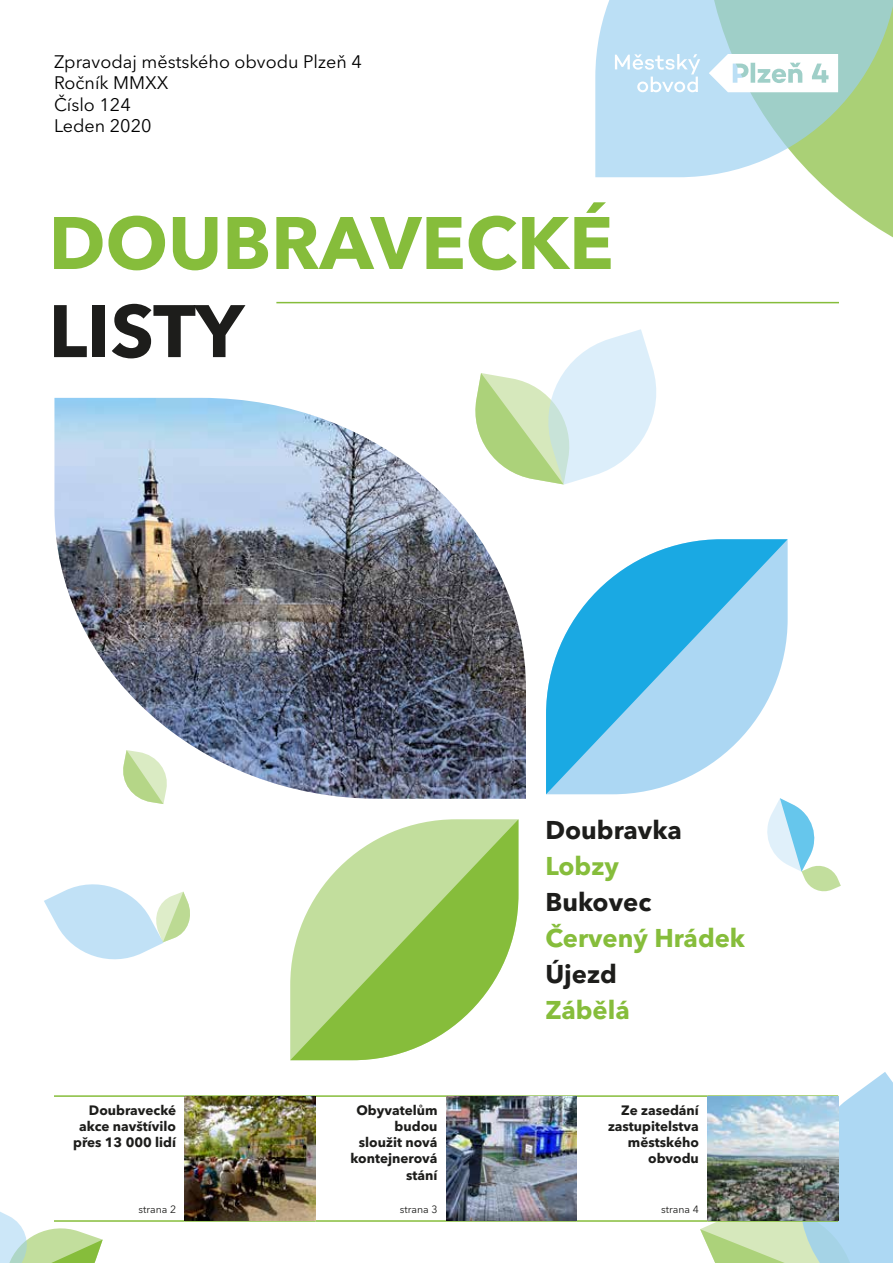
<style>
.page{position:relative;width:893px;height:1263px;background:#fff}
.page>*{position:absolute;margin:0;border:0;box-sizing:border-box;transform-origin:0 0}
.t1{font:700 73.5px "Avenir Next LT Pro";color:#86bd3b}
.t2{font:700 73.5px "Avenir Next LT Pro";letter-spacing:-.005em;color:#1d1d1b}
.t3{font:700 25.5px "Avenir Next LT Pro";color:#86bd3b}
.t4{font:700 25.5px "Avenir Next LT Pro";color:#1d1d1b}
.t5{font:18px/21.6px "Avenir Next LT Pro";color:#000}
.t6{font:700 13.5px/16.2px "Avenir Next LT Pro";color:#1d1d1b;text-align:right}
.t7{font:10.5px "Avenir Next LT Pro";color:#1d1d1b}
</style>
<div class="page">
<svg style="left:700px;top:1072px;width:193px;height:191px"></svg>
<svg style="left:686px;top:301px;width:153px;height:3px"></svg>
<svg style="left:814px;top:177px;width:79px;height:61px;fill:#aad076"></svg>
<svg style="left:595px;top:0;width:298px;height:177px;fill:#bbdff5"></svg>
<svg style="left:476px;top:329px;width:180px;height:156px"></svg>
<svg style="left:141px;top:799px;width:24px;height:5px"></svg>
<svg style="left:44px;top:884px;width:146px;height:76px"></svg>
<img style="left:54px;top:398px;width:472px;height:401px">
<svg style="left:290px;top:819px;width:228px;height:241px"></svg>
<svg style="left:546px;top:539px;width:242px;height:255px"></svg>
<svg style="left:767px;top:798px;width:74px;height:94px"></svg>
<hr style="left:276px;top:302px;width:563px;height:1px;background:#86bd3b">
<svg style="left:709px;top:54px;width:129px;height:38px"></svg>
<svg style="left:615px;top:54px;width:85px;height:38px"></svg>
<svg style="left:0;top:1212px;width:103px;height:51px"></svg>
<svg style="left:54px;top:1097px;width:653px;height:123px"></svg>
<hr style="left:185px;top:1220px;width:130px;height:2px;background:#86bd3b">
<hr style="left:446px;top:1220px;width:131px;height:2px;background:#86bd3b">
<hr style="left:707px;top:1220px;width:131px;height:2px;background:#86bd3b">
<hr style="left:54px;top:1095px;width:131px;height:2px;background:#86bd3b">
<hr style="left:185px;top:1095px;width:130px;height:2px;background:#86bd3b">
<hr style="left:315px;top:1095px;width:131px;height:2px;background:#86bd3b">
<hr style="left:446px;top:1095px;width:131px;height:2px;background:#86bd3b">
<hr style="left:577px;top:1095px;width:130px;height:2px;background:#86bd3b">
<hr style="left:707px;top:1095px;width:131px;height:2px;background:#86bd3b">
<hr style="left:54px;top:1220px;width:131px;height:2px;background:#86bd3b">
<hr style="left:315px;top:1220px;width:131px;height:2px;background:#86bd3b">
<hr style="left:577px;top:1220px;width:130px;height:2px;background:#86bd3b">
<img style="left:185px;top:1097px;width:130px;height:123px">
<img style="left:446px;top:1097px;width:131px;height:123px">
<img style="left:707px;top:1097px;width:131px;height:123px">
<h3 class="t5" style="left:54px;top:51px;width:309px">Zpravodaj městského obvodu Plzeň 4<br>Ročník MMXX<br>Číslo 124<br>Leden 2020</h3>
<h1 class="t1" style="left:49px;top:198px;width:566px">DOUBRAVECKÉ</h1>
<h1 class="t2" style="left:49px;top:286px;width:197px">LISTY</h1>
<h2 class="t4" style="left:545px;top:814px;width:138px">Doubravka</h2>
<h2 class="t3" style="left:545px;top:850px;width:75px">Lobzy</h2>
<h2 class="t4" style="left:545px;top:886px;width:107px">Bukovec</h2>
<h2 class="t3" style="left:545px;top:922px;width:201px">Červený Hrádek</h2>
<h2 class="t4" style="left:545px;top:958px;width:73px">Újezd</h2>
<h2 class="t3" style="left:545px;top:994px;width:86px">Zábělá</h2>
<p class="t6" style="left:73px;top:1102px;width:105px">Doubravecké akce navštívilo přes 13 000 lidí</p>
<p class="t6" style="left:351px;top:1102px;width:88px">Obyvatelům budou sloužit nová kontejnerová stání</p>
<p class="t6" style="left:608px;top:1102px;width:92px">Ze zasedání zastupitelstva městského obvodu</p>
<p class="t7" style="left:138px;top:1202px;width:39px">strana 2</p>
<p class="t7" style="left:400px;top:1202px;width:39px">strana 3</p>
<p class="t7" style="left:661px;top:1202px;width:39px">strana 4</p>
</div>
